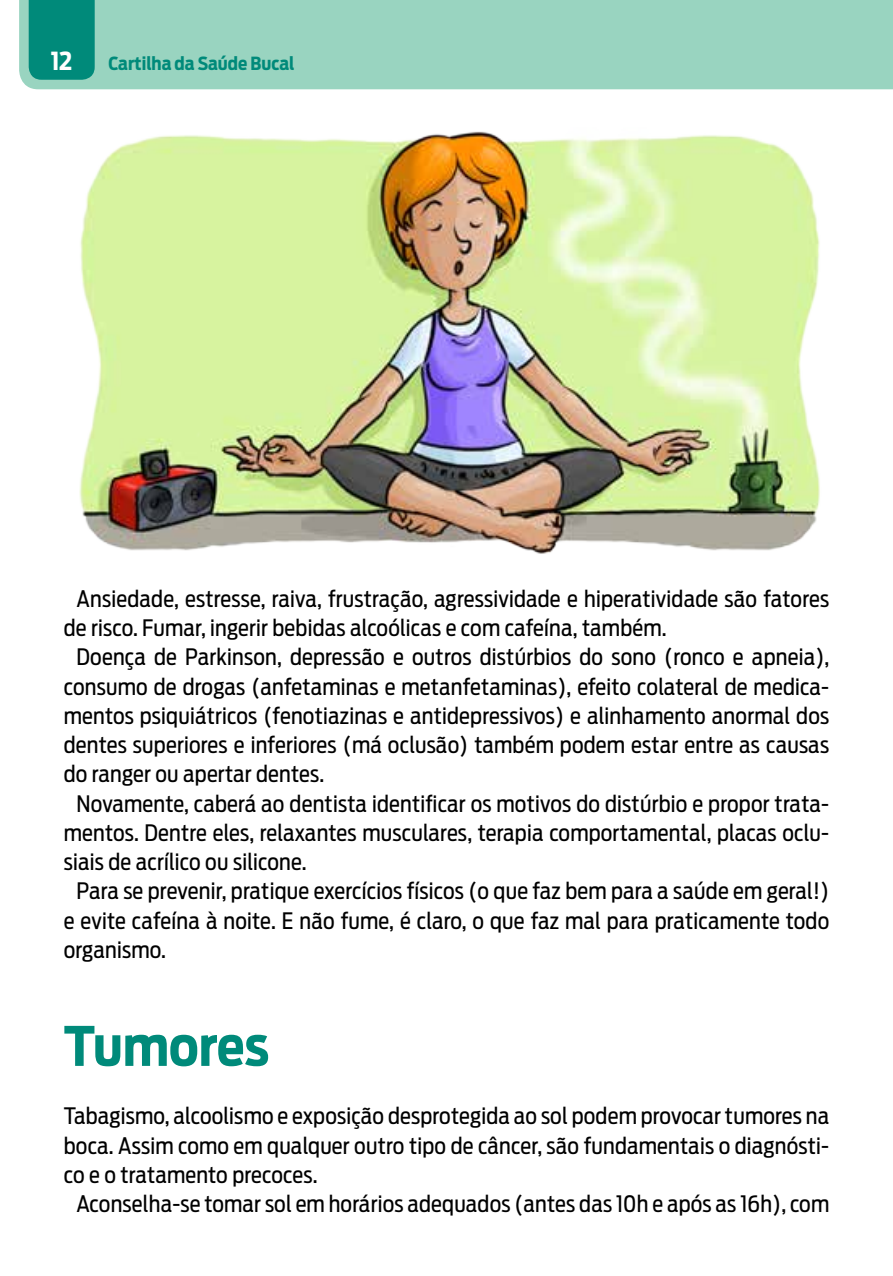
<style>
.page{position:relative;width:893px;height:1276px;background:#fff}
.page>*{position:absolute;margin:0;border:0;box-sizing:border-box;transform-origin:0 0}
.t1{font:700 54px "Antenna Cond";color:#008a7a}
.t2{font:700 24.75px "Antenna Cond";color:#fff}
.t3{font:22.5px "Antenna Cond";letter-spacing:.01em;color:#000}
.t4{font:700 18px "Antenna Cond";color:#008a7a}
</style>
<div class="page">
<div style="left:19px;top:0;width:874px;height:89px;background:#99d4c0"></div>
<div style="left:29px;top:0;width:66px;height:80px;background:#008a7a"></div>
<img style="left:79px;top:131px;width:741px;height:423px">
<p class="t2" style="left:51px;top:46px;width:23px">12</p>
<p class="t4" style="left:108px;top:52px;width:188px">Cartilha da Saúde Bucal</p>
<p class="t3" style="left:77px;top:585px;width:754px">Ansiedade, estresse, raiva, frustração, agressividade e hiperatividade são fatores</p>
<p class="t3" style="left:64px;top:615px;width:604px">de risco. Fumar, ingerir bebidas alcoólicas e com cafeína, também.</p>
<p class="t3" style="left:77px;top:644px;width:754px">Doença de Parkinson, depressão e outros distúrbios do sono (ronco e apneia),</p>
<p class="t3" style="left:64px;top:673px;width:767px">consumo de drogas (anfetaminas e metanfetaminas), efeito colateral de medica-</p>
<p class="t3" style="left:64px;top:702px;width:767px">mentos psiquiátricos (fenotiazinas e antidepressivos) e alinhamento anormal dos</p>
<p class="t3" style="left:64px;top:732px;width:767px">dentes superiores e inferiores (má oclusão) também podem estar entre as causas</p>
<p class="t3" style="left:64px;top:761px;width:262px">do ranger ou apertar dentes.</p>
<p class="t3" style="left:77px;top:790px;width:754px">Novamente, caberá ao dentista identificar os motivos do distúrbio e propor trata-</p>
<p class="t3" style="left:64px;top:819px;width:767px">mentos. Dentre eles, relaxantes musculares, terapia comportamental, placas oclu-</p>
<p class="t3" style="left:64px;top:849px;width:244px">siais de acrílico ou silicone.</p>
<p class="t3" style="left:77px;top:878px;width:754px">Para se prevenir, pratique exercícios físicos (o que faz bem para a saúde em geral!)</p>
<p class="t3" style="left:64px;top:907px;width:767px">e evite cafeína à noite. E não fume, é claro, o que faz mal para praticamente todo</p>
<p class="t3" style="left:64px;top:936px;width:104px">organismo.</p>
<h1 class="t1" style="left:64px;top:1014px;width:207px">Tumores</h1>
<p class="t3" style="left:64px;top:1103px;width:767px">Tabagismo, alcoolismo e exposição desprotegida ao sol podem provocar tumores na</p>
<p class="t3" style="left:64px;top:1132px;width:767px">boca. Assim como em qualquer outro tipo de câncer, são fundamentais o diagnósti-</p>
<p class="t3" style="left:64px;top:1161px;width:255px">co e o tratamento precoces.</p>
<p class="t3" style="left:77px;top:1191px;width:754px">Aconselha-se tomar sol em horários adequados (antes das 10h e após as 16h), com</p>
</div>
